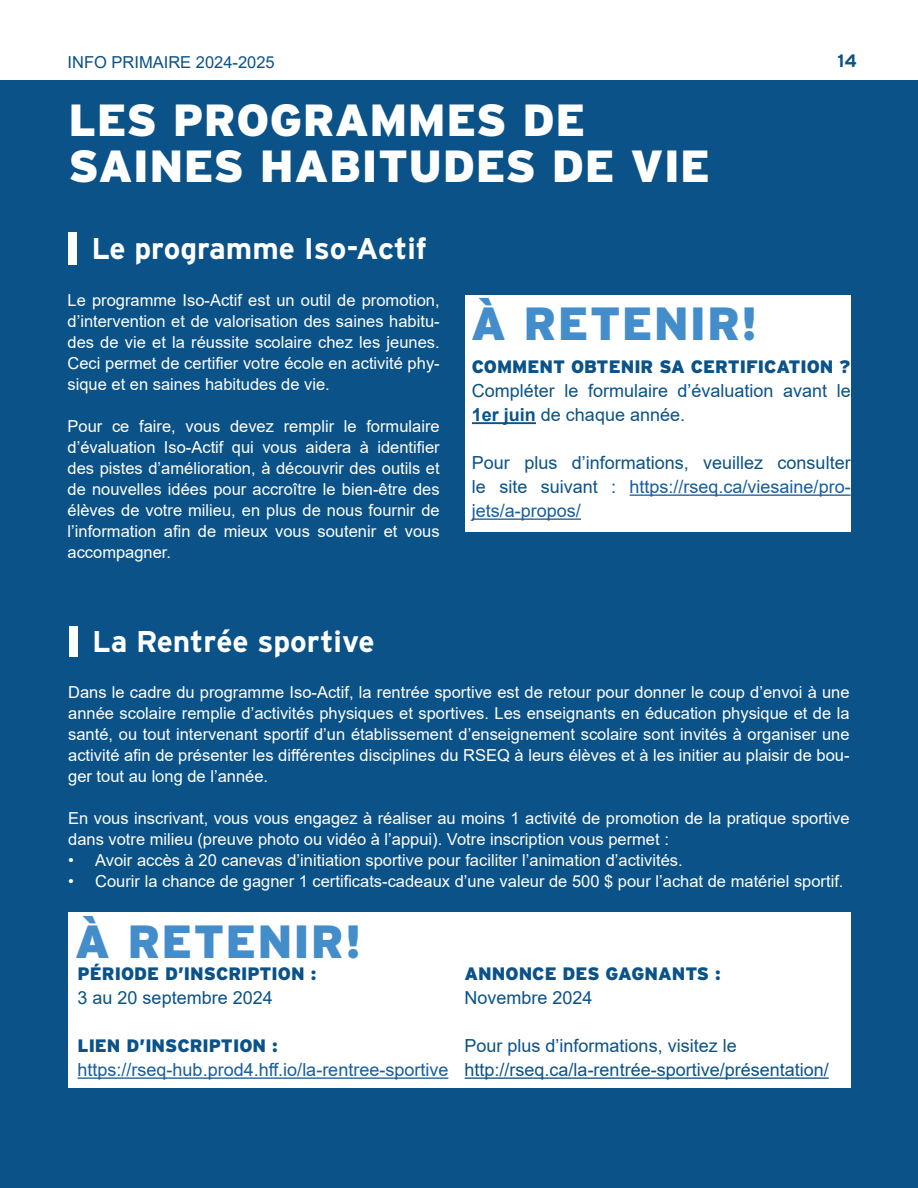
<style>
.page{position:relative;width:918px;height:1188px;background:#fff}
.page>*{position:absolute;margin:0;border:0;box-sizing:border-box;transform-origin:0 0}
.emphase_-_bleu{font:900 46.5px "Interstate";letter-spacing:.02em;color:#448dcb}
.sous-titre-blanc{font:900 45px/46.5px "Interstate";letter-spacing:.01em;color:#fff}
.sous-sous-titre-blanc{font:700 30px "Interstate";color:#fff}
.TC_-_MARIN{font:18px/24px "Arial";color:#0a5288}
.TC_-_MARIN-2{font:900 18px "Interstate";color:#0a5288}
.TC_-_MARIN-3{font:18px "Arial";color:#175d9e}
.TC_blanc{font:18px "Arial";color:#0a5288}
.PAGES{font:700 18px "Interstate";color:#0a5288}
.TC_blanc-2{font:16.5px/21px "Arial";color:#fff;text-align:justify}
.haut_de_page{font:16.5px "Arial";color:#0a5288}
.s1{font-weight:700}
.s2{color:#175d9e}
</style>
<div class="page">
<div style="left:0;top:80px;width:918px;height:1108px;background:#0a5288"></div>
<div style="left:69px;top:232px;width:8px;height:32px;background:#fff"></div>
<div style="left:69px;top:626px;width:9px;height:30px;background:#fff"></div>
<div style="left:466px;top:295px;width:385px;height:236px;background:#fff"></div>
<div style="left:68px;top:913px;width:783px;height:175px;background:#fff"></div>
<hr style="left:472px;top:422px;width:64px;height:2px;background:#0a5288">
<hr style="left:630px;top:494px;width:221px;height:2px;background:#175d9e">
<hr style="left:472px;top:518px;width:109px;height:2px;background:#175d9e">
<hr style="left:78px;top:1077px;width:370px;height:2px;background:#175d9e">
<hr style="left:465px;top:1077px;width:364px;height:2px;background:#0a5288">
<p class="haut_de_page" style="left:68px;top:51px;width:209px">INFO PRIMAIRE 2024-2025</p>
<p class="PAGES" style="left:838px;top:51px;width:21px">14</p>
<p class="sous-titre-blanc" style="left:69px;top:96px;width:643px">LES PROGRAMMES DE<br>SAINES HABITUDES DE VIE</p>
<p class="sous-sous-titre-blanc" style="left:91px;top:232px;width:337px">Le programme Iso-Actif</p>
<p class="TC_blanc-2" style="left:68px;top:290px;width:374px">Le programme Iso-Actif est un outil de promotion, d’intervention et de valorisation des saines habitu&shy;des de vie et la réussite scolaire chez les jeunes.<br>Ceci permet de certifier votre école en activité phy&shy;sique et en saines habitudes de vie.</p>
<p class="TC_blanc-2" style="left:68px;top:416px;width:374px">Pour ce faire, vous devez remplir le formulaire d’évaluation Iso-Actif qui vous aidera à identifier des pistes d’amélioration, à découvrir des outils et de nouvelles idées pour accroître le bien-être des élèves de votre milieu, en plus de nous fournir de l’information afin de mieux vous soutenir et vous accompagner.</p>
<p class="sous-sous-titre-blanc" style="left:92px;top:625px;width:284px">La Rentrée sportive</p>
<p class="emphase_-_bleu" style="left:471px;top:297px;width:288px">À RETENIR!</p>
<p class="TC_-_MARIN-2" style="left:472px;top:357px;width:380px">COMMENT OBTENIR SA CERTIFICATION ?</p>
<p class="TC_-_MARIN" style="left:472px;top:379px;width:380px">Compléter le formulaire d’évaluation avant le<br><span class="s1">1er juin</span> de chaque année.</p>
<p class="TC_-_MARIN" style="left:472px;top:451px;width:380px;text-align:justify">Pour plus d’informations, veuillez consulter le site suivant : <span class="s2">https://rseq.ca/viesaine/pro&shy;jets/a-propos/</span></p>
<p class="TC_blanc-2" style="left:68px;top:682px;width:783px">Dans le cadre du programme Iso-Actif, la rentrée sportive est de retour pour donner le coup d’envoi à une année scolaire remplie d’activités physiques et sportives. Les enseignants en éducation physique et de la santé, ou tout intervenant sportif d’un établissement d’enseignement scolaire sont invités à organiser une activité afin de présenter les différentes disciplines du RSEQ à leurs élèves et à les initier au plaisir de bou&shy;ger tout au long de l’année.</p>
<p class="TC_blanc-2" style="left:68px;top:808px;width:783px">En vous inscrivant, vous vous engagez à réaliser au moins 1 activité de promotion de la pratique sportive dans votre milieu (preuve photo ou vidéo à l’appui). Votre inscription vous permet :</p>
<p class="TC_blanc-2" style="left:68px;top:850px;width:616px">• Avoir accès à 20 canevas d’initiation sportive pour faciliter l’animation d’activités.</p>
<p class="TC_blanc-2" style="left:68px;top:871px;width:777px">• Courir la chance de gagner 1 certificats-cadeaux d’une valeur de 500 $ pour l’achat de matériel sportif.</p>
<p class="emphase_-_bleu" style="left:75px;top:915px;width:288px">À RETENIR!</p>
<p class="TC_-_MARIN-2" style="left:78px;top:964px;width:240px">PÉRIODE D’INSCRIPTION :</p>
<p class="TC_-_MARIN" style="left:78px;top:986px;width:197px">3 au 20 septembre 2024</p>
<p class="TC_-_MARIN-2" style="left:78px;top:1036px;width:202px">LIEN D’INSCRIPTION :</p>
<p class="TC_-_MARIN-3" style="left:78px;top:1058px;width:372px">https://rseq-hub.prod4.hff.io/la-rentree-sportive</p>
<p class="TC_-_MARIN-2" style="left:465px;top:964px;width:258px">ANNONCE DES GAGNANTS :</p>
<p class="TC_-_MARIN" style="left:465px;top:986px;width:130px">Novembre 2024</p>
<p class="TC_-_MARIN" style="left:465px;top:1034px;width:274px">Pour plus d’informations, visitez le</p>
<p class="TC_blanc" style="left:465px;top:1058px;width:366px">http://rseq.ca/la-rentrée-sportive/présentation/</p>
</div>
